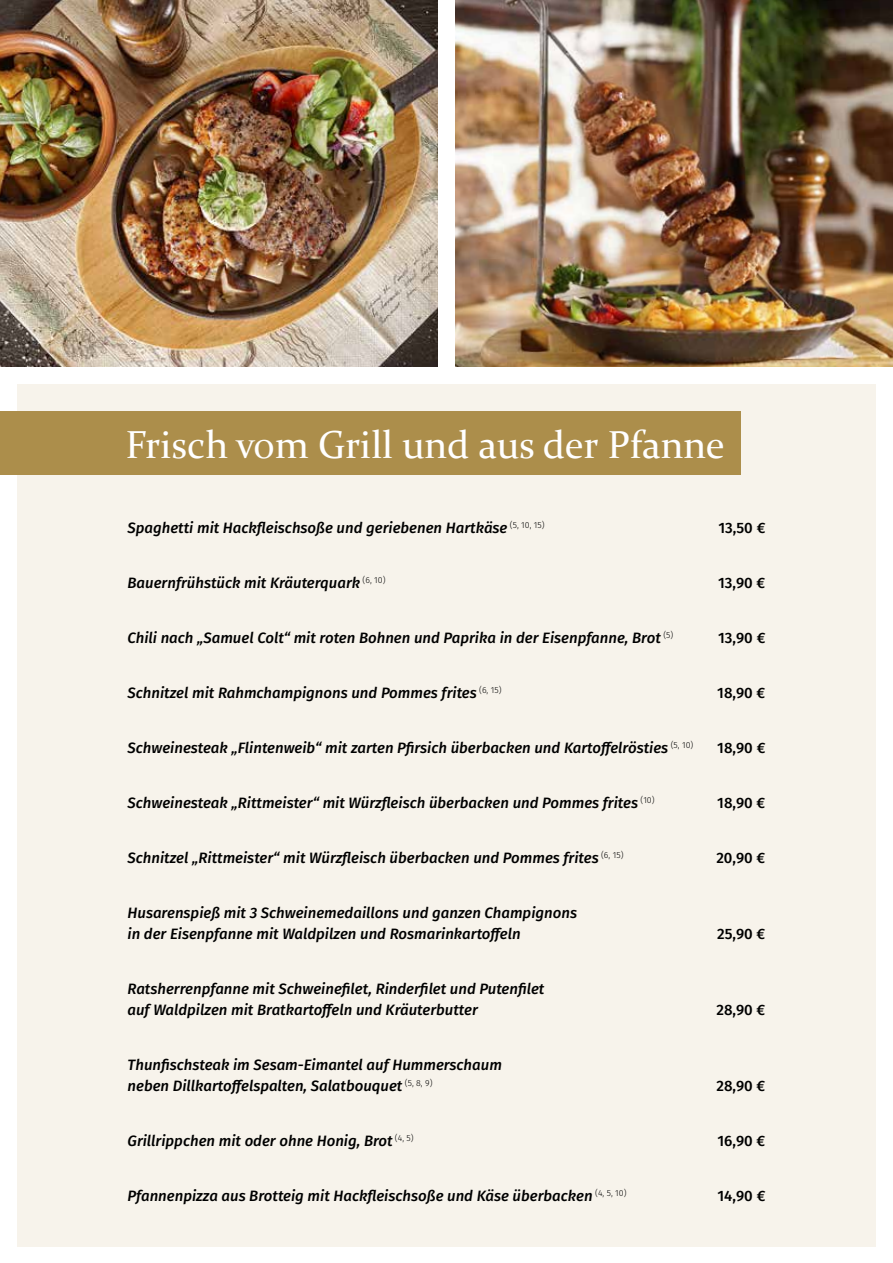
<style>
.page{position:relative;width:893px;height:1263px;background:#fff}
.page>*{position:absolute;margin:0;border:0;box-sizing:border-box;transform-origin:0 0}
.t1{font:39px "Constantia";color:#fff}
.t2{font:italic 500 15px/21px "Fira Sans";color:#000}
.t3{font:500 15px "Fira Sans";color:#000}
</style>
<div class="page">
<div style="left:17px;top:384px;width:859px;height:862px;background:#f7f3eb"></div>
<div style="left:0;top:411px;width:741px;height:64px;background:#ac8e4b"></div>
<img style="left:0;top:0;width:438px;height:367px">
<img style="left:455px;top:0;width:438px;height:367px">
<h1 class="t1" style="left:125px;top:418px;width:601px">Frisch vom Grill und aus der Pfanne</h1>
<p class="t2" style="left:128px;top:516px;width:419px">Spaghetti mit Hackfleischsoße und geriebenen Hartkäse <sup>(5,</sup> <sup>10,</sup> <sup>15)</sup></p>
<p class="t3" style="left:718px;top:516px;width:48px">13,50 €</p>
<p class="t2" style="left:128px;top:571px;width:259px">Bauernfrühstück mit Kräuterquark <sup>(6,</sup> <sup>10)</sup></p>
<p class="t3" style="left:718px;top:571px;width:49px">13,90 €</p>
<p class="t2" style="left:128px;top:626px;width:547px">Chili nach „Samuel Colt“ mit roten Bohnen und Paprika in der Eisenpfanne, Brot <sup>(5)</sup></p>
<p class="t3" style="left:718px;top:626px;width:49px">13,90 €</p>
<p class="t2" style="left:128px;top:682px;width:376px">Schnitzel mit Rahmchampignons und Pommes frites <sup>(6,</sup> <sup>15)</sup></p>
<p class="t3" style="left:717px;top:681px;width:50px">18,90 €</p>
<p class="t2" style="left:128px;top:737px;width:567px">Schweinesteak „Flintenweib“ mit zarten Pfirsich überbacken und Kartoffelrösties <sup>(5,</sup> <sup>10)</sup></p>
<p class="t3" style="left:717px;top:736px;width:50px">18,90 €</p>
<p class="t2" style="left:128px;top:792px;width:528px">Schweinesteak „Rittmeister“ mit Würzfleisch überbacken und Pommes frites <sup>(10)</sup></p>
<p class="t3" style="left:717px;top:791px;width:50px">18,90 €</p>
<p class="t2" style="left:128px;top:847px;width:497px">Schnitzel „Rittmeister“ mit Würzfleisch überbacken und Pommes frites <sup>(6,</sup> <sup>15)</sup></p>
<p class="t3" style="left:716px;top:846px;width:51px">20,90 €</p>
<p class="t2" style="left:128px;top:902px;width:451px">Husarenspieß mit 3 Schweinemedaillons und ganzen Champignons in der Eisenpfanne mit Waldpilzen und Rosmarinkartoffeln</p>
<p class="t3" style="left:717px;top:922px;width:50px">25,90 €</p>
<p class="t2" style="left:128px;top:978px;width:418px">Ratsherrenpfanne mit Schweinefilet, Rinderfilet und Putenfilet auf Waldpilzen mit Bratkartoffeln und Kräuterbutter</p>
<p class="t2" style="left:128px;top:1054px;width:376px">Thunfischsteak im Sesam-Eimantel auf Hummerschaum neben Dillkartoffelspalten, Salatbouquet <sup>(5,</sup> <sup>8,</sup> <sup>9)</sup></p>
<p class="t3" style="left:716px;top:998px;width:50px">28,90 €</p>
<p class="t3" style="left:716px;top:1074px;width:50px">28,90 €</p>
<p class="t2" style="left:128px;top:1130px;width:288px">Grillrippchen mit oder ohne Honig, Brot <sup>(4,</sup> <sup>5)</sup></p>
<p class="t3" style="left:717px;top:1129px;width:49px">16,90 €</p>
<p class="t2" style="left:128px;top:1185px;width:500px">Pfannenpizza aus Brotteig mit Hackfleischsoße und Käse überbacken <sup>(4,</sup> <sup>5,</sup> <sup>10)</sup></p>
<p class="t3" style="left:717px;top:1184px;width:49px">14,90 €</p>
</div>
